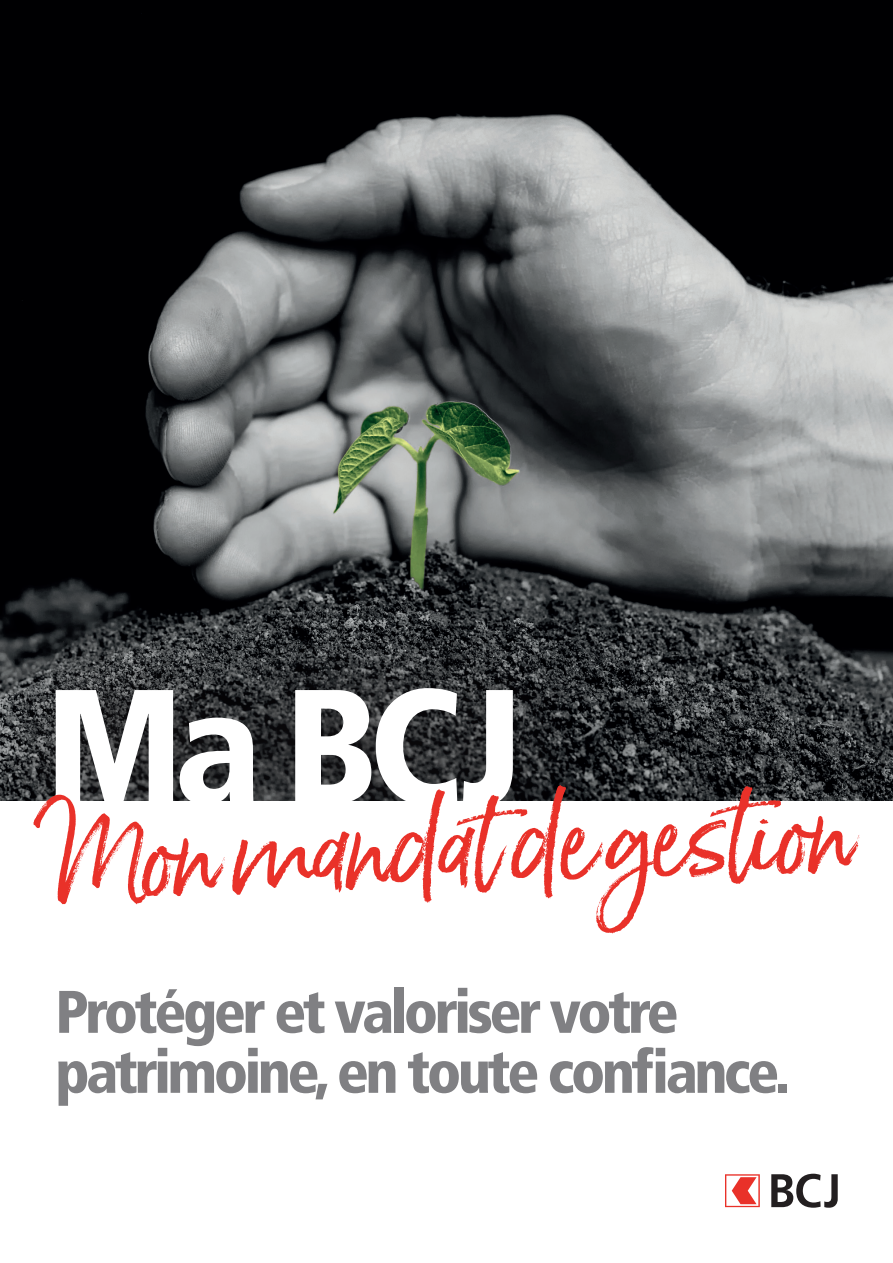
<style>
.page{position:relative;width:893px;height:1263px;background:#fff}
.page>*{position:absolute;margin:0;border:0;box-sizing:border-box;transform-origin:0 0}
.t1{font:900 condensed 163.05px "Frutiger LT Std";color:#fff}
.t2{font:109.8px "Born Ready";color:#e93129}
.t3{font:900 condensed 60px/60px "Frutiger LT Std";letter-spacing:-.06em;color:#808083}
</style>
<div class="page">
<img style="left:0;top:0;width:893px;height:801px">
<div style="left:0;top:612px;width:591px;height:271px;background:#231f20;opacity:.7"></div>
<div style="left:0;top:801px;width:893px;height:462px;background:#fff"></div>
<svg style="left:725px;top:1174px;width:35px;height:33px"></svg>
<svg style="left:771px;top:1174px;width:67px;height:34px"></svg>
<h1 class="t1" style="left:45px;top:649px;width:480px">Ma BCJ</h1>
<h2 class="t2" style="left:37px;top:791px;width:818px;rotate:-2deg">Mon mandat de gestion</h2>
<p class="t3" style="left:55px;top:982px;width:736px">Protéger et valoriser votre patrimoine, en toute confiance.</p>
</div>
